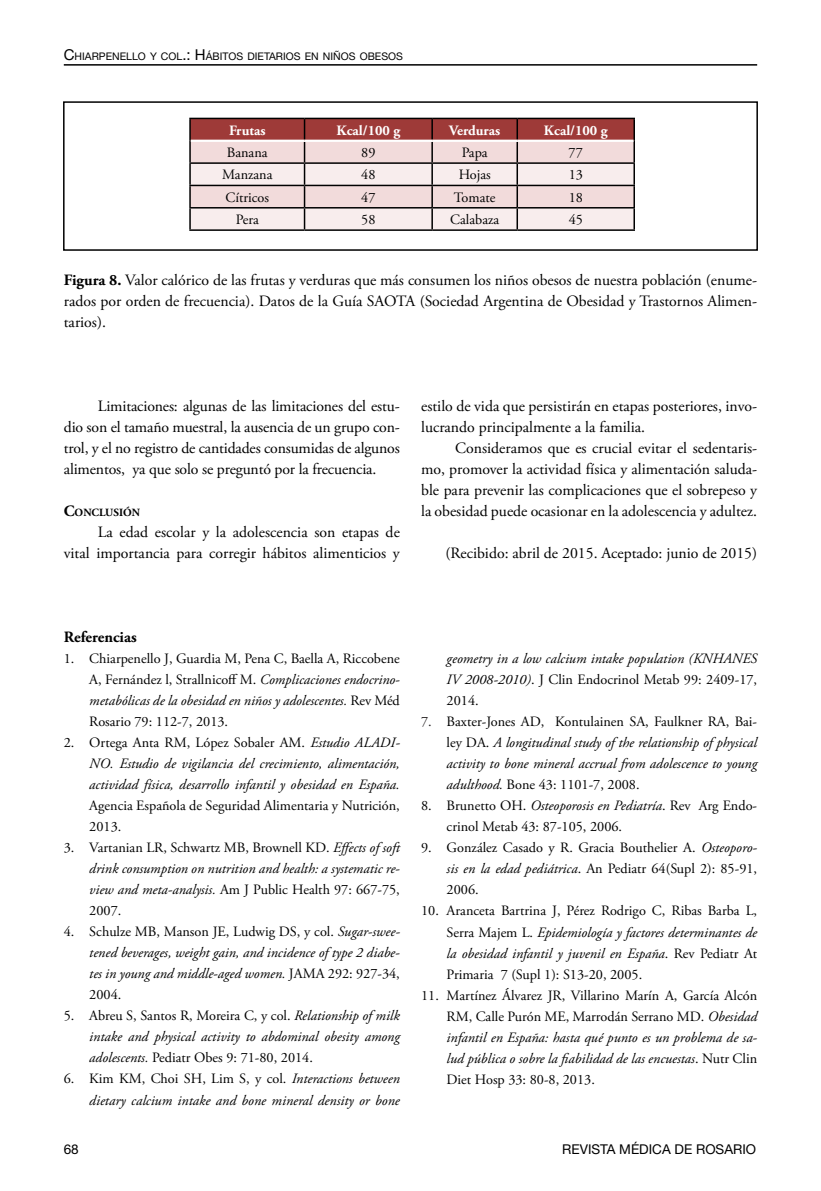
<style>
.page{position:relative;width:821px;height:1191px;background:#fff}
.page>*{position:absolute;margin:0;border:0;box-sizing:border-box;transform-origin:0 0}
.t1{font:15.75px/21px "Adobe Garamond Pro";color:#000;text-align:justify}
.t2{font:700 15.75px "Adobe Garamond Pro";color:#000}
.t3{font:italic 14.25px/21px "Adobe Garamond Pro";color:#000;text-align:justify}
.t4{font:14.25px/21px "Adobe Garamond Pro";color:#000;text-align:justify}
.t5{font:700 14.25px "Adobe Garamond Pro";color:#fff}
.t6{font:13.5px "Helvetica Neue LT Std";color:#000}
.t7{font:700 10.95px "Adobe Garamond Pro";color:#000}
.t8{font:10.5px "Helvetica Neue LT Std";color:#000}
.s1{font-size:15px}
.s2{font-weight:700}
.s3{font-size:15.75px}
.s4{font-style:italic}
.s5{font-style:normal}
.s6{font-style:normal;color:#231f20}
</style>
<div class="page">
<hr style="left:64px;top:64px;width:693px;height:2px;background:#000">
<hr style="left:189px;top:118px;width:115px;height:1px;background:#000">
<hr style="left:189px;top:119px;width:2px;height:22px;background:#000">
<hr style="left:517px;top:118px;width:118px;height:1px;background:#000">
<hr style="left:633px;top:119px;width:2px;height:22px;background:#000">
<hr style="left:189px;top:141px;width:2px;height:21px;background:#000">
<hr style="left:633px;top:141px;width:2px;height:21px;background:#000">
<hr style="left:189px;top:162px;width:115px;height:2px;background:#000">
<hr style="left:189px;top:164px;width:2px;height:21px;background:#000">
<hr style="left:517px;top:162px;width:118px;height:2px;background:#000">
<hr style="left:633px;top:164px;width:2px;height:21px;background:#000">
<hr style="left:189px;top:185px;width:115px;height:1px;background:#000">
<hr style="left:189px;top:186px;width:2px;height:21px;background:#000">
<hr style="left:517px;top:185px;width:118px;height:1px;background:#000">
<hr style="left:633px;top:186px;width:2px;height:21px;background:#000">
<hr style="left:189px;top:207px;width:115px;height:1px;background:#000">
<hr style="left:189px;top:208px;width:2px;height:21px;background:#000">
<svg style="left:190px;top:118px;width:444px;height:111px;background:#d7b8b8"></svg>
<hr style="left:432px;top:207px;width:85px;height:1px;background:#000">
<hr style="left:431px;top:208px;width:2px;height:21px;background:#000">
<hr style="left:517px;top:207px;width:118px;height:1px;background:#000">
<hr style="left:516px;top:208px;width:2px;height:21px;background:#000">
<hr style="left:633px;top:208px;width:2px;height:21px;background:#000">
<hr style="left:189px;top:229px;width:115px;height:2px;background:#000">
<hr style="left:304px;top:229px;width:128px;height:2px;background:#000">
<hr style="left:432px;top:229px;width:85px;height:2px;background:#000">
<hr style="left:517px;top:229px;width:118px;height:2px;background:#000">
<hr style="left:191px;top:140px;width:113px;height:2px;background:#fff">
<hr style="left:304px;top:140px;width:128px;height:2px;background:#fff">
<hr style="left:432px;top:140px;width:85px;height:2px;background:#fff">
<hr style="left:517px;top:140px;width:116px;height:2px;background:#fff">
<div style="left:63px;top:101px;width:695px;height:150px;border:2px solid #000"></div>
<p class="t8" style="left:64px;top:50px;width:341px"><span class="s1">C</span>HIARPENELLO Y COL<span class="s1">.: H</span>ÁBITOS DIETARIOS EN NIÑOS OBESOS</p>
<p class="t5" style="left:229px;top:122px;width:38px">Frutas</p>
<p class="t5" style="left:336px;top:122px;width:65px">Kcal/100 g</p>
<p class="t5" style="left:449px;top:122px;width:52px">Verduras</p>
<p class="t5" style="left:544px;top:122px;width:65px">Kcal/100 g</p>
<p class="t4" style="left:227px;top:143px;width:42px">Banana</p>
<p class="t4" style="left:361px;top:143px;width:16px">89</p>
<p class="t4" style="left:462px;top:143px;width:27px">Papa</p>
<p class="t4" style="left:568px;top:143px;width:16px">77</p>
<p class="t4" style="left:222px;top:165px;width:52px">Manzana</p>
<p class="t4" style="left:361px;top:165px;width:16px">48</p>
<p class="t4" style="left:458px;top:165px;width:34px">Hojas</p>
<p class="t4" style="left:568px;top:165px;width:16px">13</p>
<p class="t4" style="left:225px;top:187px;width:45px">Cítricos</p>
<p class="t4" style="left:361px;top:187px;width:16px">47</p>
<p class="t4" style="left:454px;top:187px;width:43px">Tomate</p>
<p class="t4" style="left:568px;top:187px;width:16px">18</p>
<p class="t4" style="left:236px;top:210px;width:25px">Pera</p>
<p class="t4" style="left:361px;top:210px;width:16px">58</p>
<p class="t4" style="left:450px;top:210px;width:50px">Calabaza</p>
<p class="t4" style="left:568px;top:210px;width:16px">45</p>
<p class="t1" style="left:64px;top:270px;width:695px"><span class="s2">Figura 8.</span> Valor calórico de las frutas y verduras que más consumen los niños obesos de nuestra población (enume&shy;rados por orden de frecuencia). Datos de la Guía SAOTA (Sociedad Argentina de Obesidad y Trastornos Alimen&shy;tarios).</p>
<p class="t1" style="left:64px;top:396px;width:337px;text-indent:34px">Limitaciones: algunas de las limitaciones del estu&shy;dio son el tamaño muestral, la ausencia de un grupo con&shy;trol, y el no registro de cantidades consumidas de algunos alimentos, ya que solo se preguntó por la frecuencia.</p>
<p class="t7" style="left:64px;top:506px;width:78px"><span class="s3">C</span>ONCLUSIÓN</p>
<p class="t1" style="left:64px;top:522px;width:337px;text-align:right">La edad escolar y la adolescencia son etapas de<br>vital importancia para corregir hábitos alimenticios y</p>
<p class="t1" style="left:421px;top:396px;width:337px">estilo de vida que persistirán en etapas posteriores, invo&shy;lucrando principalmente a la familia.</p>
<p class="t1" style="left:421px;top:438px;width:337px;text-indent:34px">Consideramos que es crucial evitar el sedentaris&shy;mo, promover la actividad física y alimentación saluda&shy;ble para prevenir las complicaciones que el sobrepeso y la obesidad puede ocasionar en la adolescencia y adultez.</p>
<p class="t1" style="left:445px;top:543px;width:313px">(Recibido: abril de 2015. Aceptado: junio de 2015)</p>
<p class="t2" style="left:64px;top:628px;width:74px">Referencias</p>
<p class="t4" style="left:89px;top:648px;width:312px;text-indent:-26px">1. Chiarpenello J, Guardia M, Pena C, Baella A, Riccobene A, Fernández l, Strallnicoff M. <span class="s4">Complicaciones endocrino&shy;metabólicas de la obesidad en niños y adolescentes.</span> Rev Méd Rosario 79: 112-7, 2013.</p>
<p class="t3" style="left:89px;top:732px;width:312px;text-indent:-26px"><span class="s5">2. Ortega Anta RM, López Sobaler AM.</span> Estudio ALADI-NO. Estudio de vigilancia del crecimiento, alimentación, actividad física, desarrollo infantil y obesidad en España.</p>
<p class="t4" style="left:89px;top:796px;width:312px">Agencia Española de Seguridad Alimentaria y Nutrición,<br>2013.</p>
<p class="t3" style="left:89px;top:837px;width:312px;text-indent:-26px"><span class="s5">3. Vartanian LR, Schwartz MB, Brownell KD.</span> Effects of soft drink consumption on nutrition and health: a systematic re&shy;view and meta‐analysis. <span class="s5">Am J Public Health 97: 667-75, 2007.</span></p>
<p class="t3" style="left:89px;top:921px;width:312px;text-indent:-26px"><span class="s5">4. Schulze MB, Manson JE, Ludwig DS, y col.</span> Sugar-swee&shy;tened beverages, weight gain, and incidence of type 2 diabe&shy;tes in young and middle-aged women. <span class="s5">JAMA 292: 927-34, 2004.</span></p>
<p class="t3" style="left:89px;top:1005px;width:312px;text-indent:-26px"><span class="s5">5. Abreu S, Santos R, Moreira C, y col.</span> Relationship of milk intake and physical activity to abdominal obesity among adolescents. <span class="s5">Pediatr Obes 9: 71-80, 2014.</span></p>
<p class="t3" style="left:64px;top:1068px;width:337px;text-align:right"><span class="s5">6. Kim KM, Choi SH, Lim S, y col.</span> Interactions between dietary calcium intake and bone mineral density or bone</p>
<p class="t3" style="left:446px;top:648px;width:312px">geometry in a low calcium intake population (KNHANES IV 2008-2010)<span class="s5">. J Clin Endocrinol Metab 99: 2409-17, 2014.</span></p>
<p class="t3" style="left:446px;top:711px;width:312px;text-indent:-26px"><span class="s6">7.</span> <span class="s5">Baxter-Jones AD, Kontulainen SA, Faulkner RA, Bai&shy;ley DA.</span> A longitudinal study of the relationship of physical activity to bone mineral accrual from adolescence to young adulthood. <span class="s5">Bone 43: 1101-7, 2008.</span></p>
<p class="t4" style="left:446px;top:796px;width:312px;text-indent:-26px">8. Brunetto OH. <span class="s4">Osteoporosis en Pediatría</span>. Rev Arg Endo&shy;crinol Metab 43: 87-105, 2006.</p>
<p class="t4" style="left:446px;top:838px;width:312px;text-indent:-26px">9. González Casado y R. Gracia Bouthelier A. <span class="s4">Osteoporo&shy;sis en la edad pediátrica</span>. An Pediatr 64(Supl 2): 85-91, 2006.</p>
<p class="t4" style="left:446px;top:901px;width:312px;text-indent:-26px">10. Aranceta Bartrina J, Pérez Rodrigo C, Ribas Barba L, Serra Majem L. <span class="s4">Epidemiología y factores determinantes de la obesidad infantil y juvenil en España</span>. Rev Pediatr At Primaria 7 (Supl 1): S13-20, 2005.</p>
<p class="t4" style="left:446px;top:985px;width:312px;text-indent:-26px">11. Martínez Álvarez JR, Villarino Marín A, García Alcón RM, Calle Purón ME, Marrodán Serrano MD. <span class="s4">Obesidad infantil en España: hasta qué punto es un problema de sa&shy;lud pública o sobre la fiabilidad de las encuestas</span>. Nutr Clin Diet Hosp 33: 80-8, 2013.</p>
<p class="t6" style="left:64px;top:1141px;width:17px">68</p>
<p class="t6" style="left:562px;top:1141px;width:195px">REVISTA MÉDICA DE ROSARIO</p>
</div>
